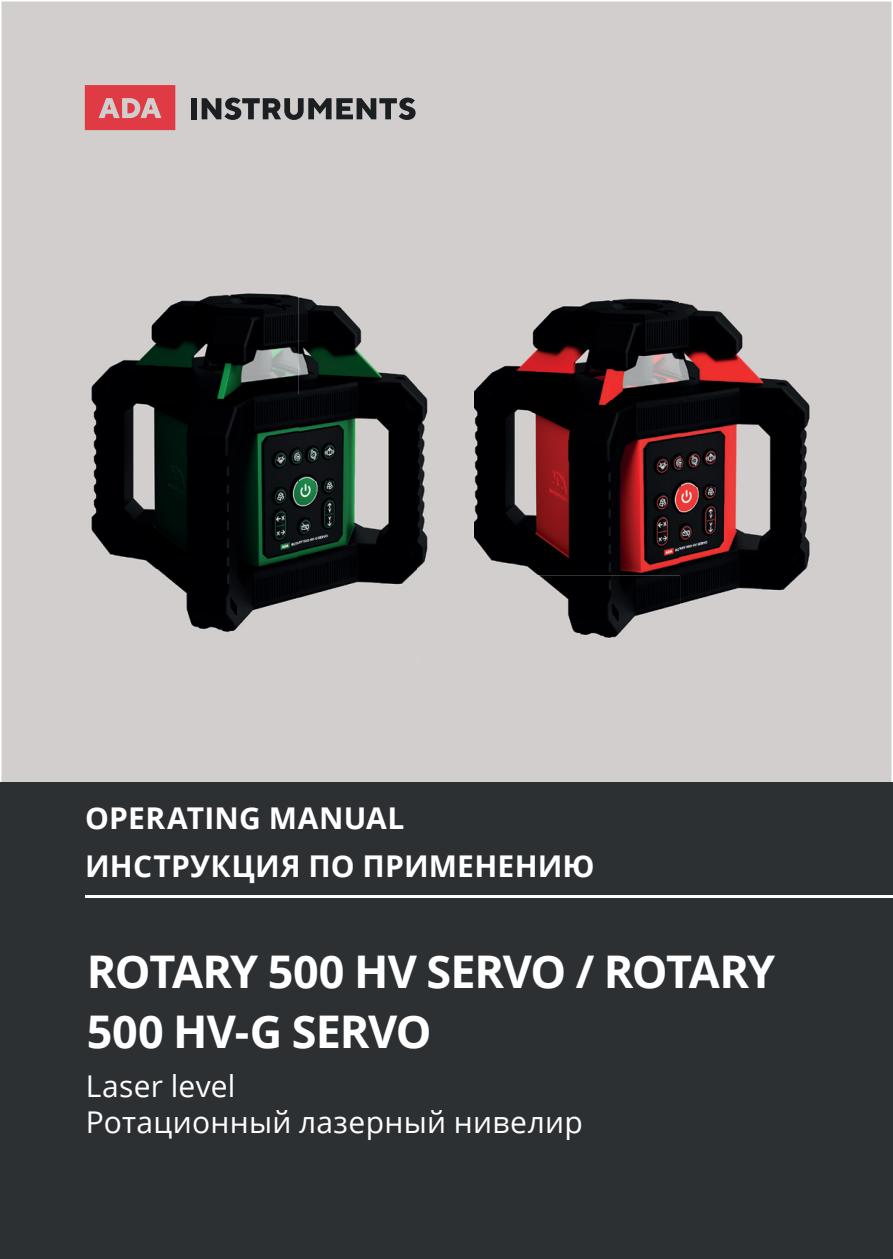
<style>
.page{position:relative;width:893px;height:1259px;background:#fff}
.page>*{position:absolute;margin:0;border:0;box-sizing:border-box;transform-origin:0 0}
.t1{font:700 45px/60px "Open Sans";letter-spacing:-.025em;color:#fff}
.t2{font:700 30px/48px "Open Sans";letter-spacing:.01em;color:#fff}
.t3{font:30px/36px "Open Sans";letter-spacing:.01em;color:#fff}
</style>
<div class="page">
<div style="left:2px;top:2px;width:889px;height:780px;background:#d2cecd"></div>
<div style="left:0;top:782px;width:893px;height:477px;background:#2d3033"></div>
<hr style="left:86px;top:895px;width:807px;height:3px;background:#fff">
<img style="left:37px;top:220px;width:261px;height:174px">
<img style="left:298px;top:220px;width:175px;height:262px">
<img style="left:37px;top:394px;width:262px;height:262px">
<img style="left:298px;top:482px;width:119px;height:174px">
<img style="left:473px;top:225px;width:207px;height:175px">
<img style="left:680px;top:225px;width:175px;height:262px">
<img style="left:473px;top:400px;width:207px;height:175px">
<img style="left:680px;top:487px;width:175px;height:176px">
<img style="left:417px;top:575px;width:263px;height:88px">
<div style="left:417px;top:225px;width:56px;height:431px;background:#d2cecd"></div>
<svg style="left:85px;top:85px;width:90px;height:45px;background:#dd535c"></svg>
<div style="left:191px;top:98px;width:6px;height:21px;background:#1b1f22"></div>
<svg style="left:202px;top:98px;width:214px;height:22px;background:#6d6d6f"></svg>
<p class="t2" style="left:85px;top:793px;width:511px">OPERATING MANUAL<br>ИНСТРУКЦИЯ ПО ПРИМЕНЕНИЮ</p>
<h1 class="t1" style="left:87px;top:940px;width:690px">ROTARY 500 HV SERVO / ROTARY<br>500 HV-G SERVO</h1>
<p class="t3" style="left:86px;top:1067px;width:498px">Laser level<br>Ротационный лазерный нивелир</p>
</div>
